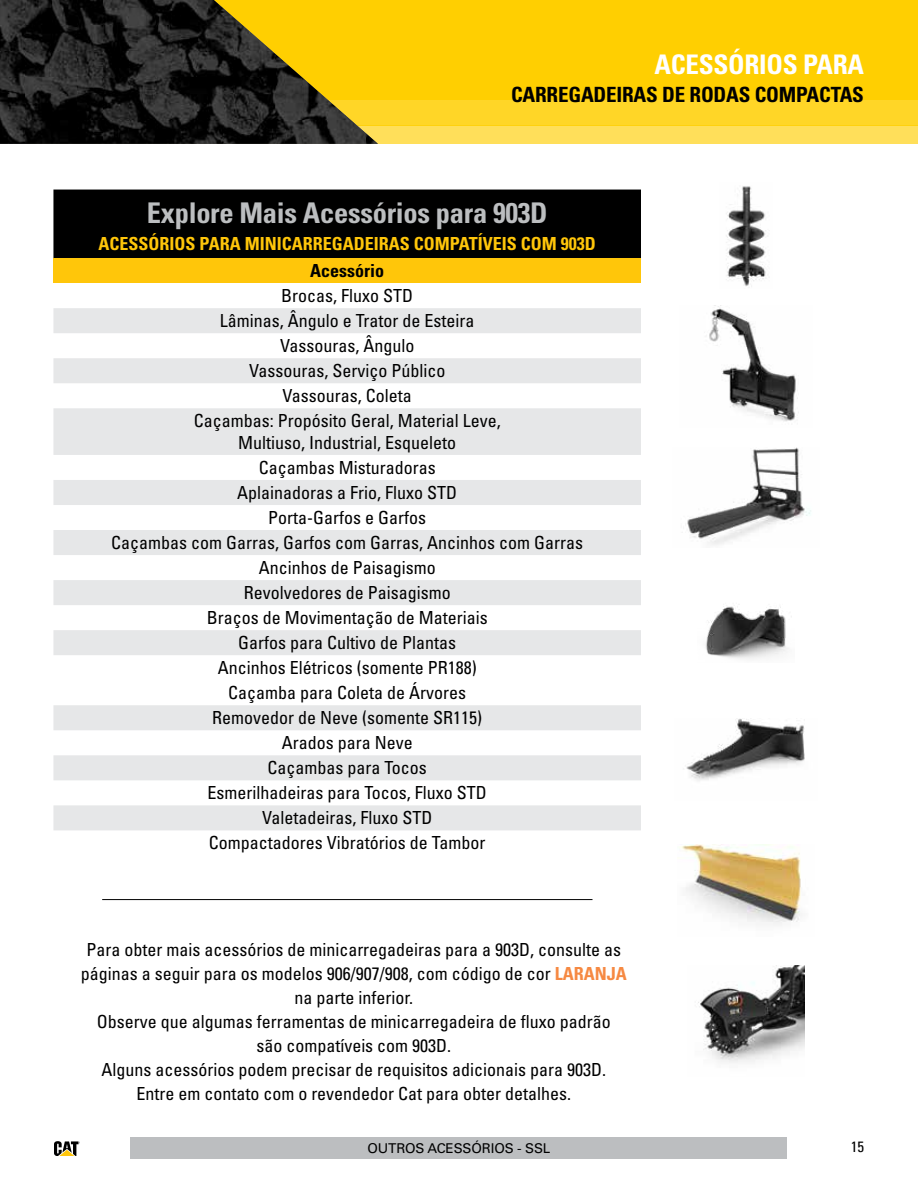
<style>
.page{position:relative;width:918px;height:1188px;background:#fff}
.page>*{position:absolute;margin:0;border:0;box-sizing:border-box;transform-origin:0 0}
.BodyCopy{font:700 condensed 28.5px "Univers LT Std";letter-spacing:-.01em;color:#bcbec0}
.t1{font:700 condensed 27px "Univers LT Std";letter-spacing:-.01em;color:#fff}
.t2{font:700 condensed 21px "Univers LT Std";letter-spacing:-.01em;color:#000}
.BODY{font:condensed 18px "Univers LT Std";color:#000}
.Table_of_contents{font:condensed 18px/24px "Univers LT Std";color:#000;text-align:center}
.t3{font:700 condensed 18px "Univers LT Std";color:#ffc60a}
.t4{font:700 condensed 18px "Univers LT Std";color:#000}
.t5{font:condensed 15px "Univers LT Std";color:#000}
.Page_Title{font:13.5px "Univers LT Std";letter-spacing:-.01em;color:#000}
.s1{font-weight:700;color:#f68942}
</style>
<div class="page">
<div style="left:53px;top:190px;width:588px;height:68px;background:#000"></div>
<div style="left:53px;top:258px;width:588px;height:25px;background:#ffc60a"></div>
<svg style="left:53px;top:308px;width:588px;height:522px;fill:#e6e7e8"></svg>
<div style="left:131px;top:1137px;width:656px;height:22px;background:#bcbec0"></div>
<img style="left:726px;top:186px;width:40px;height:101px">
<hr style="left:102px;top:899px;width:491px;height:1px;background:#000">
<img style="left:709px;top:306px;width:90px;height:116px">
<img style="left:698px;top:966px;width:106px;height:97px">
<img style="left:705px;top:606px;width:87px;height:53px">
<img style="left:686px;top:719px;width:119px;height:62px">
<img style="left:687px;top:447px;width:124px;height:98px">
<img style="left:680px;top:844px;width:121px;height:81px">
<div style="left:0;top:0;width:918px;height:99px;background:#ffcf01"></div>
<div style="left:27px;top:99px;width:891px;height:26px;background:#ffd627"></div>
<div style="left:27px;top:125px;width:891px;height:19px;background:#ffdf5a"></div>
<img style="left:0;top:0;width:378px;height:144px">
<svg style="left:54px;top:1141px;width:25px;height:15px"></svg>
<h2 class="t1" style="left:655px;top:47px;width:211px">ACESSÓRIOS PARA</h2>
<p class="t2" style="left:511px;top:81px;width:354px">CARREGADEIRAS DE RODAS COMPACTAS</p>
<p class="BodyCopy" style="left:147px;top:196px;width:402px">Explore Mais Acessórios para 903D</p>
<p class="t3" style="left:99px;top:233px;width:499px">ACESSÓRIOS PARA MINICARREGADEIRAS COMPATÍVEIS COM 903D</p>
<p class="t4" style="left:310px;top:260px;width:75px">Acessório</p>
<p class="BODY" style="left:281px;top:284px;width:133px">Brocas, Fluxo STD</p>
<p class="BODY" style="left:220px;top:309px;width:256px">Lâminas, Ângulo e Trator de Esteira</p>
<p class="BODY" style="left:280px;top:334px;width:136px">Vassouras, Ângulo</p>
<p class="BODY" style="left:249px;top:359px;width:198px">Vassouras, Serviço Público</p>
<p class="BODY" style="left:283px;top:385px;width:131px">Vassouras, Coleta</p>
<p class="BODY" style="left:194px;top:410px;width:308px">Caçambas: Propósito Geral, Material Leve,</p>
<p class="BODY" style="left:238px;top:431px;width:219px">Multiuso, Industrial, Esqueleto</p>
<p class="BODY" style="left:259px;top:456px;width:178px">Caçambas Misturadoras</p>
<p class="BODY" style="left:237px;top:481px;width:221px">Aplainadoras a Frio, Fluxo STD</p>
<p class="BODY" style="left:268px;top:506px;width:159px">Porta-Garfos e Garfos</p>
<p class="BODY" style="left:111px;top:531px;width:473px">Caçambas com Garras, Garfos com Garras, Ancinhos com Garras</p>
<p class="BODY" style="left:259px;top:556px;width:178px">Ancinhos de Paisagismo</p>
<p class="BODY" style="left:244px;top:581px;width:208px">Revolvedores de Paisagismo</p>
<p class="BODY" style="left:207px;top:606px;width:282px">Braços de Movimentação de Materiais</p>
<p class="BODY" style="left:238px;top:631px;width:219px">Garfos para Cultivo de Plantas</p>
<p class="BODY" style="left:218px;top:656px;width:260px">Ancinhos Elétricos (somente PR188)</p>
<p class="BODY" style="left:228px;top:681px;width:239px">Caçamba para Coleta de Árvores</p>
<p class="BODY" style="left:212px;top:706px;width:271px">Removedor de Neve (somente SR115)</p>
<p class="BODY" style="left:282px;top:732px;width:132px">Arados para Neve</p>
<p class="BODY" style="left:268px;top:757px;width:161px">Caçambas para Tocos</p>
<p class="BODY" style="left:208px;top:782px;width:281px">Esmerilhadeiras para Tocos, Fluxo STD</p>
<p class="BODY" style="left:262px;top:807px;width:172px">Valetadeiras, Fluxo STD</p>
<p class="BODY" style="left:209px;top:832px;width:278px">Compactadores Vibratórios de Tambor</p>
<p class="Table_of_contents" style="left:81px;top:937px;width:547px">Para obter mais acessórios de minicarregadeiras para a 903D, consulte as páginas a seguir para os modelos 906/907/908, com código de cor <span class="s1">LARANJA </span>na parte inferior.</p>
<p class="Table_of_contents" style="left:97px;top:1009px;width:515px">Observe que algumas ferramentas de minicarregadeira de fluxo padrão são compatíveis com 903D.</p>
<p class="Table_of_contents" style="left:101px;top:1057px;width:506px">Alguns acessórios podem precisar de requisitos adicionais para 903D.</p>
<p class="Table_of_contents" style="left:136px;top:1081px;width:436px">Entre em contato com o revendedor Cat para obter detalhes.</p>
<p class="Page_Title" style="left:368px;top:1140px;width:184px">OUTROS ACESSÓRIOS - SSL</p>
<p class="t5" style="left:851px;top:1137px;width:15px">15</p>
</div>
